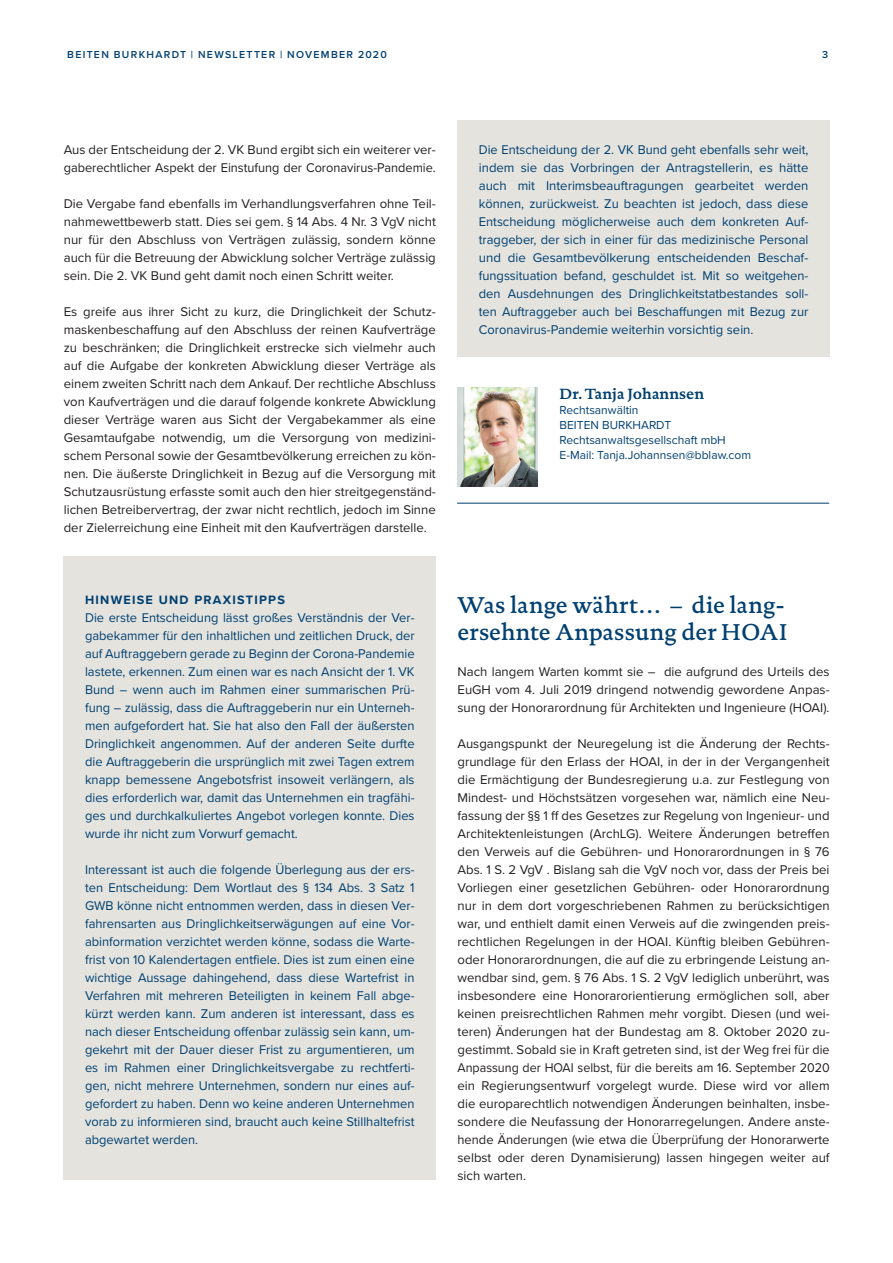
<style>
.page{position:relative;width:893px;height:1263px;background:#fff}
.page>*{position:absolute;margin:0;border:0;box-sizing:border-box;transform-origin:0 0}
.Intro-Text_DTL_Docum{font:500 23.25px "DTL Documenta TOT";letter-spacing:.005em;color:#004071}
.Autor{font:700 15px "DTL Documenta TOT";color:#004071}
.Fließtext_Proxima_No{font:13.2px/18px "Proxima Nova";color:#231f20;text-align:justify}
.Fließtext_Proxima_No-2{font:13.2px/18px "Proxima Nova";color:#004071;text-align:justify}
.H4_Proxima_Nova_8_4p{font:700 12.6px "Proxima Nova";letter-spacing:.1em;color:#004071}
.Fließtext_7pt_Proxim{font:12px "Proxima Nova";color:#004071}
.Impressum{font:12px "Proxima Nova";color:#004071}
.t1{font:600 10.5px "Proxima Nova";letter-spacing:.125em;color:#004071}
</style>
<div class="page">
<img style="left:457px;top:387px;width:81px;height:99px">
<div style="left:64px;top:556px;width:372px;height:624px;background:#e4e3de"></div>
<div style="left:458px;top:120px;width:372px;height:237px;background:#e4e3de"></div>
<hr style="left:457px;top:503px;width:372px;height:1px;background:#004071">
<p class="t1" style="left:67px;top:47px;width:321px">BEITEN BURKHARDT | NEWSLETTER | NOVEMBER 2020</p>
<p class="t1" style="left:822px;top:47px;width:8px">3</p>
<p class="Fließtext_Proxima_No" style="left:64px;top:140px;width:374px">Aus der Entscheidung der 2. VK Bund ergibt sich ein weiterer ver&shy;gaberechtlicher Aspekt der Einstufung der Coronavirus-Pandemie.</p>
<p class="Fließtext_Proxima_No" style="left:64px;top:194px;width:374px">Die Vergabe fand ebenfalls im Verhandlungsverfahren ohne Teil&shy;nahmewettbewerb statt. Dies sei gem. § 14 Abs. 4 Nr. 3 VgV nicht nur für den Abschluss von Verträgen zulässig, sondern könne auch für die Betreuung der Abwicklung solcher Verträge zulässig sein. Die 2. VK Bund geht damit noch einen Schritt weiter.</p>
<p class="Fließtext_Proxima_No" style="left:64px;top:302px;width:374px">Es greife aus ihrer Sicht zu kurz, die Dringlichkeit der Schutz&shy;maskenbeschaffung auf den Abschluss der reinen Kaufverträge zu beschränken; die Dringlichkeit erstrecke sich vielmehr auch auf die Aufgabe der konkreten Abwicklung dieser Verträge als einem zweiten Schritt nach dem Ankauf. Der rechtliche Abschluss von Kaufverträgen und die darauf folgende konkrete Abwicklung dieser Verträge waren aus Sicht der Vergabekammer als eine Gesamtaufgabe notwendig, um die Versorgung von medizini&shy;schem Personal sowie der Gesamtbevölkerung erreichen zu kön&shy;nen. Die äußerste Dringlichkeit in Bezug auf die Versorgung mit Schutzausrüstung erfasste somit auch den hier streitgegenständ&shy;lichen Betreibervertrag, der zwar nicht rechtlich, jedoch im Sinne der Zielerreichung eine Einheit mit den Kaufverträgen darstelle.</p>
<p class="Fließtext_Proxima_No-2" style="left:479px;top:140px;width:331px">Die Entscheidung der 2. VK Bund geht ebenfalls sehr weit, indem sie das Vorbringen der Antragstellerin, es hätte</p>
<p class="Fließtext_Proxima_No-2" style="left:479px;top:176px;width:331px">auch mit Interimsbeauftragungen gearbeitet werden können, zurückweist. Zu beachten ist jedoch, dass diese Entscheidung möglicherweise auch dem konkreten Auf&shy;traggeber, der sich in einer für das medizinische Personal und die Gesamtbevölkerung entscheidenden Beschaf&shy;fungssituation befand, geschuldet ist. Mit so weitgehen&shy;den Ausdehnungen des Dringlichkeitstatbestandes soll&shy;ten Auftraggeber auch bei Beschaffungen mit Bezug zur</p>
<p class="Fließtext_Proxima_No-2" style="left:479px;top:320px;width:276px">Coronavirus-Pandemie weiterhin vorsichtig sein.</p>
<p class="Autor" style="left:560px;top:385px;width:146px">Dr. Tanja Johannsen</p>
<p class="Fließtext_7pt_Proxim" style="left:560px;top:401px;width:80px">Rechtsanwältin</p>
<p class="Fließtext_7pt_Proxim" style="left:560px;top:416px;width:113px">BEITEN BURKHARDT</p>
<p class="Fließtext_7pt_Proxim" style="left:560px;top:431px;width:168px">Rechtsanwaltsgesellschaft mbH</p>
<p class="Impressum" style="left:560px;top:446px;width:193px">E-Mail: Tanja.Johannsen@bblaw.com</p>
<p class="H4_Proxima_Nova_8_4p" style="left:85px;top:590px;width:201px">HINWEISE UND PRAXISTIPPS</p>
<p class="Fließtext_Proxima_No-2" style="left:85px;top:608px;width:331px">Die erste Entscheidung lässt großes Verständnis der Ver&shy;gabekammer für den inhaltlichen und zeitlichen Druck, der auf Auftraggebern gerade zu Beginn der Corona-Pandemie lastete, erkennen. Zum einen war es nach Ansicht der 1. VK Bund – wenn auch im Rahmen einer summarischen Prü&shy;fung – zulässig, dass die Auftraggeberin nur ein Unterneh&shy;men aufgefordert hat. Sie hat also den Fall der äußersten Dringlichkeit angenommen. Auf der anderen Seite durfte die Auftraggeberin die ursprünglich mit zwei Tagen extrem knapp bemessene Angebotsfrist insoweit verlängern, als dies erforderlich war, damit das Unternehmen ein tragfähi&shy;ges und durchkalkuliertes Angebot vorlegen konnte. Dies wurde ihr nicht zum Vorwurf gemacht.</p>
<p class="Fließtext_Proxima_No-2" style="left:85px;top:860px;width:331px">Interessant ist auch die folgende Überlegung aus der ers&shy;ten Entscheidung: Dem Wortlaut des § 134 Abs. 3 Satz 1<br>GWB könne nicht entnommen werden, dass in diesen Ver&shy;fahrensarten aus Dringlichkeitserwägungen auf eine Vor&shy;abinformation verzichtet werden könne, sodass die Warte&shy;frist von 10 Kalendertagen entfiele. Dies ist zum einen eine wichtige Aussage dahingehend, dass diese Wartefrist in Verfahren mit mehreren Beteiligten in keinem Fall abge&shy;kürzt werden kann. Zum anderen ist interessant, dass es nach dieser Entscheidung offenbar zulässig sein kann, um&shy;gekehrt mit der Dauer dieser Frist zu argumentieren, um es im Rahmen einer Dringlichkeitsvergabe zu rechtferti&shy;gen, nicht mehrere Unternehmen, sondern nur eines auf&shy;gefordert zu haben. Denn wo keine anderen Unternehmen vorab zu informieren sind, braucht auch keine Stillhaltefrist abgewartet werden.</p>
<p class="Intro-Text_DTL_Docum" style="left:458px;top:591px;width:329px">Was lange währt… – die lang-</p>
<p class="Intro-Text_DTL_Docum" style="left:458px;top:618px;width:331px">ersehnte Anpassung der HOAI</p>
<p class="Fließtext_Proxima_No" style="left:458px;top:662px;width:374px">Nach langem Warten kommt sie – die aufgrund des Urteils des EuGH vom 4. Juli 2019 dringend notwendig gewordene Anpas&shy;sung der Honorarordnung für Architekten und Ingenieure (HOAI).</p>
<p class="Fließtext_Proxima_No" style="left:458px;top:734px;width:374px">Ausgangspunkt der Neuregelung ist die Änderung der Rechts&shy;grundlage für den Erlass der HOAI, in der in der Vergangenheit die Ermächtigung der Bundesregierung u.a. zur Festlegung von Mindest- und Höchstsätzen vorgesehen war, nämlich eine Neu&shy;fassung der §§ 1 ff des Gesetzes zur Regelung von Ingenieur- und Architektenleistungen (ArchLG). Weitere Änderungen betreffen den Verweis auf die Gebühren- und Honorarordnungen in § 76<br>Abs. 1 S. 2 VgV . Bislang sah die VgV noch vor, dass der Preis bei Vorliegen einer gesetzlichen Gebühren- oder Honorarordnung nur in dem dort vorgeschriebenen Rahmen zu berücksichtigen war, und enthielt damit einen Verweis auf die zwingenden preis&shy;rechtlichen Regelungen in der HOAI. Künftig bleiben Gebühren&shy;oder Honorarordnungen, die auf die zu erbringende Leistung an&shy;wendbar sind, gem. § 76 Abs. 1 S. 2 VgV lediglich unberührt, was insbesondere eine Honorarorientierung ermöglichen soll, aber keinen preisrechtlichen Rahmen mehr vorgibt. Diesen (und wei&shy;teren) Änderungen hat der Bundestag am 8. Oktober 2020 zu&shy;gestimmt. Sobald sie in Kraft getreten sind, ist der Weg frei für die Anpassung der HOAI selbst, für die bereits am 16. September 2020</p>
<p class="Fließtext_Proxima_No" style="left:458px;top:1076px;width:374px">ein Regierungsentwurf vorgelegt wurde. Diese wird vor allem die europarechtlich notwendigen Änderungen beinhalten, insbe&shy;sondere die Neufassung der Honorarregelungen. Andere anste&shy;hende Änderungen (wie etwa die Überprüfung der Honorarwerte selbst oder deren Dynamisierung) lassen hingegen weiter auf sich warten.</p>
</div>
